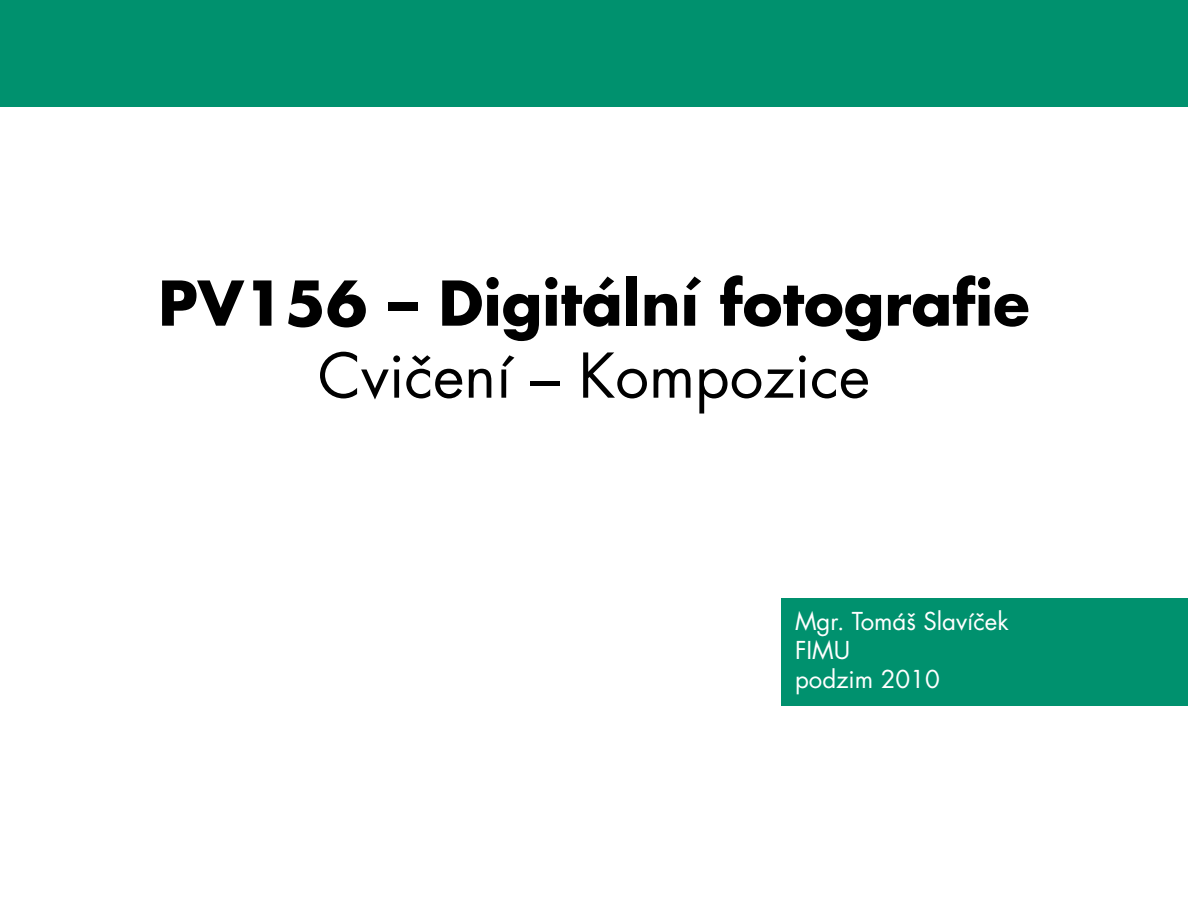
<style>
.page{position:relative;width:1188px;height:918px;background:#fff}
.page>*{position:absolute;margin:0;border:0;box-sizing:border-box;transform-origin:0 0}
.t1{font:700 60px "Futura CE";color:#000}
.t2{font:60px "Futura CE";color:#000}
.t3{font:24px/28.8px "Futura CE";color:#fff}
</style>
<div class="page">
<div style="left:0;top:0;width:1188px;height:106px;background:#00916e"></div>
<div style="left:782px;top:598px;width:406px;height:108px;background:#00916e"></div>
<h1 class="t1" style="left:158px;top:270px;width:873px">PV156 – Digitální fotografie</h1>
<h1 class="t2" style="left:318px;top:334px;width:553px">Cvičení – Kompozice</h1>
<p class="t3" style="left:795px;top:609px;width:215px">Mgr. Tomáš Slavíček<br>FIMU<br>podzim 2010</p>
</div>
